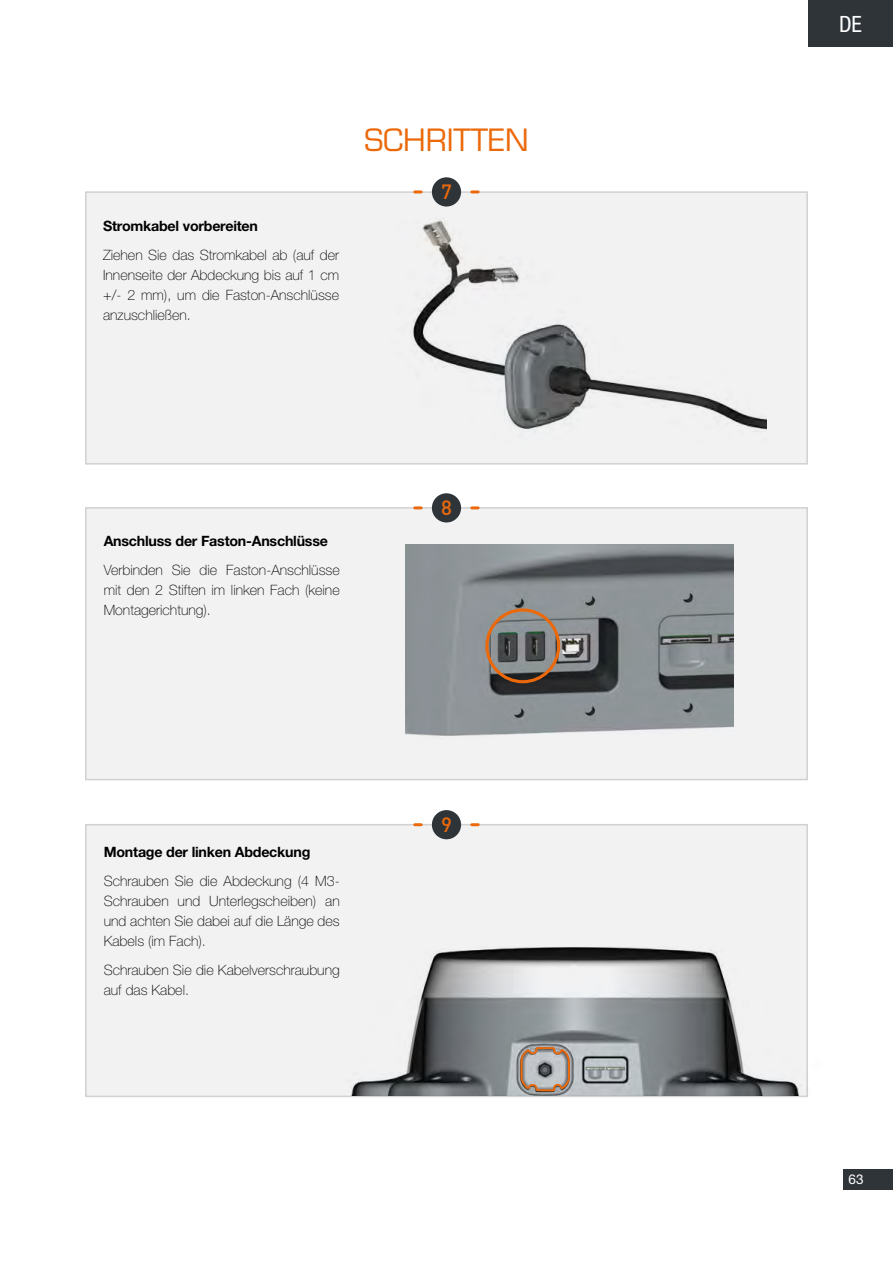
<style>
.page{position:relative;width:893px;height:1263px;background:#fff}
.page>*{position:absolute;margin:0;border:0;box-sizing:border-box;transform-origin:0 0}
.t1{font:30px "Eurostile";color:#eb690b}
.t2{font:condensed 22.5px "Helvetica Neue LT Std";color:#fff}
.t3{font:500 20.4px "DIN";color:#eb690b}
.t4{font:100 14.25px/20.2px "Helvetica Neue LT Std";color:#000;text-align:justify}
.t5{font:700 14.25px "Helvetica Neue LT Std";letter-spacing:-.015em;color:#000}
.t6{font:13.5px "Helvetica Neue LT Std";color:#fff}
</style>
<div class="page">
<div style="left:844px;top:1169px;width:49px;height:21px;background:#2f3439"></div>
<div style="left:808px;top:0;width:85px;height:47px;background:#2f3439"></div>
<div style="left:85px;top:191px;width:723px;height:274px;background:#f2f2f3;border:2px solid #d0d1d2"></div>
<div style="left:85px;top:507px;width:723px;height:273px;background:#f2f2f3;border:2px solid #d0d1d2"></div>
<div style="left:85px;top:824px;width:723px;height:273px;background:#f2f2f3;border:2px solid #d0d1d2"></div>
<img style="left:413px;top:220px;width:354px;height:211px">
<img style="left:405px;top:544px;width:328px;height:192px">
<div style="left:485px;top:608px;width:75px;height:75px;border:3px solid #eb690b;border-radius:50%"></div>
<img style="left:323px;top:946px;width:485px;height:149px">
<svg style="left:520px;top:1046px;width:51px;height:49px;background:#a99c92"></svg>
<div style="left:432px;top:177px;width:29px;height:30px;background:#2f3439;border-radius:50%"></div>
<div style="left:432px;top:493px;width:29px;height:29px;background:#2f3439;border-radius:50%"></div>
<div style="left:432px;top:810px;width:29px;height:29px;background:#2f3439;border-radius:50%"></div>
<svg style="left:415px;top:190px;width:6px;height:3px"></svg>
<svg style="left:415px;top:506px;width:6px;height:3px"></svg>
<svg style="left:415px;top:823px;width:6px;height:3px"></svg>
<svg style="left:472px;top:190px;width:6px;height:3px"></svg>
<svg style="left:472px;top:506px;width:6px;height:3px"></svg>
<svg style="left:472px;top:823px;width:6px;height:3px"></svg>
<p class="t5" style="left:103px;top:217px;width:156px">Stromkabel vorbereiten</p>
<p class="t4" style="left:103px;top:244px;width:237px">Ziehen Sie das Stromkabel ab (auf der Innenseite der Abdeckung bis auf 1 cm +/- 2 mm), um die Faston-Anschlüsse anzuschließen.</p>
<h1 class="t1" style="left:364px;top:122px;width:166px">SCHRITTEN</h1>
<h3 class="t3" style="left:441px;top:179px;width:12px">7</h3>
<p class="t5" style="left:104px;top:532px;width:226px">Anschluss der Faston-Anschlüsse</p>
<p class="t4" style="left:104px;top:559px;width:238px">Verbinden Sie die Faston-Anschlüsse mit den 2 Stiften im linken Fach (keine Montagerichtung).</p>
<h3 class="t3" style="left:441px;top:495px;width:12px">8</h3>
<p class="t5" style="left:104px;top:843px;width:208px">Montage der linken Abdeckung</p>
<p class="t4" style="left:104px;top:870px;width:238px">Schrauben Sie die Abdeckung (4 M3- Schrauben und Unterlegscheiben) an und achten Sie dabei auf die Länge des Kabels (im Fach).</p>
<p class="t4" style="left:104px;top:960px;width:237px">Schrauben Sie die Kabelverschraubung auf das Kabel.</p>
<h3 class="t3" style="left:441px;top:812px;width:12px">9</h3>
<h2 class="t2" style="left:839px;top:11px;width:24px">DE</h2>
<p class="t6" style="left:848px;top:1171px;width:17px">63</p>
</div>
